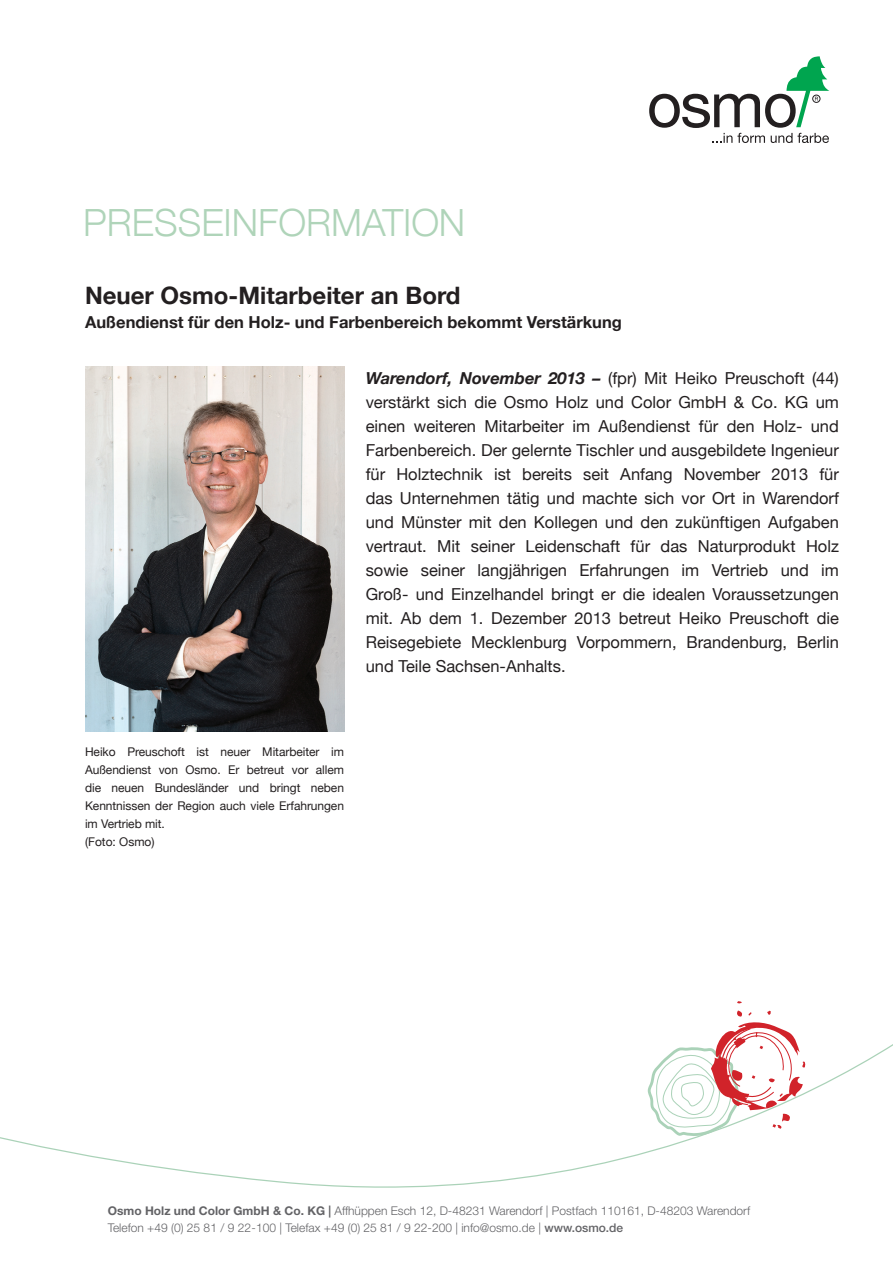
<style>
.page{position:relative;width:893px;height:1263px;background:#fff}
.page>*{position:absolute;margin:0;border:0;box-sizing:border-box;transform-origin:0 0}
.t1{font:300 37.5px "Helvetica Neue";color:#afd4b9}
.t2{font:300 37.5px "Helvetica Neue";letter-spacing:.05em;color:#aad2b8}
.t3{font:700 24px "Helvetica Neue";color:#231f20}
.t4{font:16.5px/24px "Helvetica Neue";color:#231f20;text-align:justify}
.t5{font:700 16.5px "Helvetica Neue";color:#231f20}
.t6{font:12px/18px "Helvetica Neue";letter-spacing:-.005em;color:#231f20}
.t7{font:300 12px/16.5px "Helvetica Neue";color:#636366}
.s1{font-weight:700;font-style:italic}
.s2{font-weight:700}
.s3{font-weight:500}
</style>
<div class="page">
<svg style="left:649px;top:56px;width:180px;height:87px"></svg>
<svg style="left:0;top:1044px;width:893px;height:144px"></svg>
<svg style="left:737px;top:1001px;width:5px;height:3px"></svg>
<svg style="left:646px;top:1010px;width:160px;height:128px"></svg>
<img style="left:85px;top:367px;width:259px;height:364px">
<h1 class="t2" style="left:108px;top:198px;width:415px">Presseinformation</h1>
<h1 class="t1" style="left:83px;top:192px;width:383px">PRESSEINFORMATION</h1>
<h2 class="t3" style="left:85px;top:277px;width:377px">Neuer Osmo-Mitarbeiter an Bord</h2>
<p class="t5" style="left:85px;top:309px;width:538px">Außendienst für den Holz- und Farbenbereich bekommt Verstärkung</p>
<p class="t4" style="left:366px;top:367px;width:475px"><span class="s1">Warendorf, November 2013 –</span> (fpr) Mit Heiko Preuschoft (44) verstärkt sich die Osmo Holz und Color GmbH &amp; Co. KG um einen weiteren Mitarbeiter im Außendienst für den Holz- und Farbenbereich. Der gelernte Tischler und ausgebildete Ingenieur für Holztechnik ist bereits seit Anfang November 2013 für das Unternehmen tätig und machte sich vor Ort in Warendorf und Münster mit den Kollegen und den zukünftigen Aufgaben vertraut. Mit seiner Leidenschaft für das Naturprodukt Holz sowie seiner langjährigen Erfahrungen im Vertrieb und im Groß- und Einzelhandel bringt er die idealen Voraussetzungen mit. Ab dem 1. Dezember 2013 betreut Heiko Preuschoft die Reisegebiete Mecklenburg Vorpommern, Brandenburg, Berlin und Teile Sachsen-Anhalts.</p>
<p class="t6" style="left:85px;top:743px;width:260px">Heiko Preuschoft ist neuer Mitarbeiter im Außendienst von Osmo. Er betreut vor allem die neuen Bundesländer und bringt neben Kenntnissen der Region auch viele Erfahrungen im Vertrieb mit.<br>(Foto: Osmo)</p>
<p class="t7" style="left:108px;top:1202px;width:644px"><span class="s2">Osmo Holz und Color GmbH &amp; Co. KG |</span> affhüppen esch 12, D-48231 Warendorf | Postfach 110161, D-48203 Warendorf telefon +49 (0) 25 81 / 9 22-100 | telefax +49 (0) 25 81 / 9 22-200 | info@osmo.de | <span class="s3">www.osmo.de</span></p>
</div>
